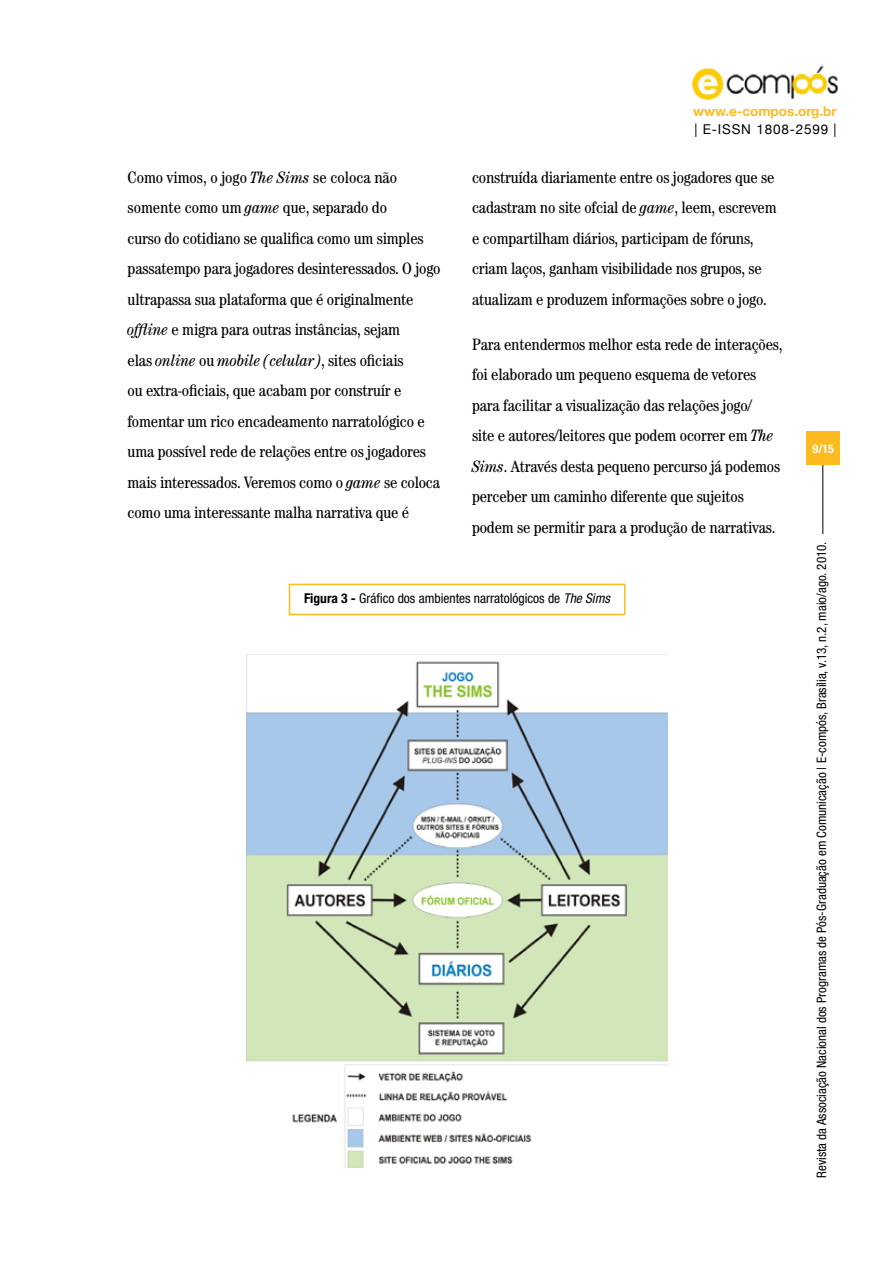
<style>
.page{position:relative;width:893px;height:1263px;background:#fff}
.page>*{position:absolute;margin:0;border:0;box-sizing:border-box;transform-origin:0 0}
.t1{font:condensed 16.5px/30.5px "Century";letter-spacing:-.01em;color:#000}
.t2{font:condensed 13.5px "Helvetica Neue LT Std";color:#000}
.t3{font:700 13.5px "Helvetica Neue";color:#fdbb20}
.t4{font:13.5px "Helvetica Neue";letter-spacing:.06em;color:#000}
.t5{font:condensed 13.05px "Helvetica Neue LT Std";color:#000}
.t6{font:700 condensed 12px "Helvetica Neue";color:#fff}
.s1{font-style:italic}
.s2{font-family:"Helvetica Neue";font-weight:700}
</style>
<div class="page">
<hr style="left:822px;top:453px;width:1px;height:81px;background:#000">
<div style="left:806px;top:432px;width:34px;height:33px;background:#fdbb20"></div>
<img style="left:692px;top:65px;width:146px;height:36px">
<img style="left:247px;top:654px;width:421px;height:513px">
<div style="left:289px;top:584px;width:336px;height:31px;border:2px solid #fdbb20"></div>
<p class="t3" style="left:693px;top:103px;width:145px">www.e-compos.org.br</p>
<p class="t4" style="left:694px;top:121px;width:144px">| E-ISSN 1808-2599 |</p>
<p class="t1" style="left:128px;top:162px;width:315px">Como vimos, o jogo <span class="s1">The Sims</span> se coloca não somente como um <span class="s1">game</span> que, separado do<br>curso do cotidiano se qualifica como um simples passatempo para jogadores desinteressados. O jogo ultrapassa sua plataforma que é originalmente <span class="s1">offline</span> e migra para outras instâncias, sejam<br>elas <span class="s1">online</span> ou <span class="s1">mobile (celular)</span>, sites oficiais<br>ou extra-oficiais, que acabam por construír e fomentar um rico encadeamento narratológico e uma possível rede de relações entre os jogadores mais interessados. Veremos como o <span class="s1">game</span> se coloca como uma interessante malha narrativa que é</p>
<p class="t1" style="left:472px;top:162px;width:306px">construída diariamente entre os jogadores que se cadastram no site ofcial de <span class="s1">game</span>, leem, escrevem e compartilham diários, participam de fóruns, criam laços, ganham visibilidade nos grupos, se atualizam e produzem informações sobre o jogo.</p>
<p class="t1" style="left:472px;top:329px;width:312px">Para entendermos melhor esta rede de interações, foi elaborado um pequeno esquema de vetores para facilitar a visualização das relações jogo/<br>site e autores/leitores que podem ocorrer em <span class="s1">The Sims</span>. Através desta pequeno percurso já podemos perceber um caminho diferente que sujeitos podem se permitir para a produção de narrativas.</p>
<p class="t2" style="left:304px;top:591px;width:307px"><span class="s2">Figura 3 -</span> Gráfico dos ambientes narratológicos de <span class="s1">The Sims</span></p>
<p class="t6" style="left:813px;top:441px;width:23px">9/15</p>
<p class="t5" style="left:814px;top:1178px;width:638px;rotate:-90deg">Revista da Associação Nacional dos Programas de Pós-Graduação em Comunicação | E-compós, Brasília, v.13, n.2, maio/ago. 2010.</p>
</div>
